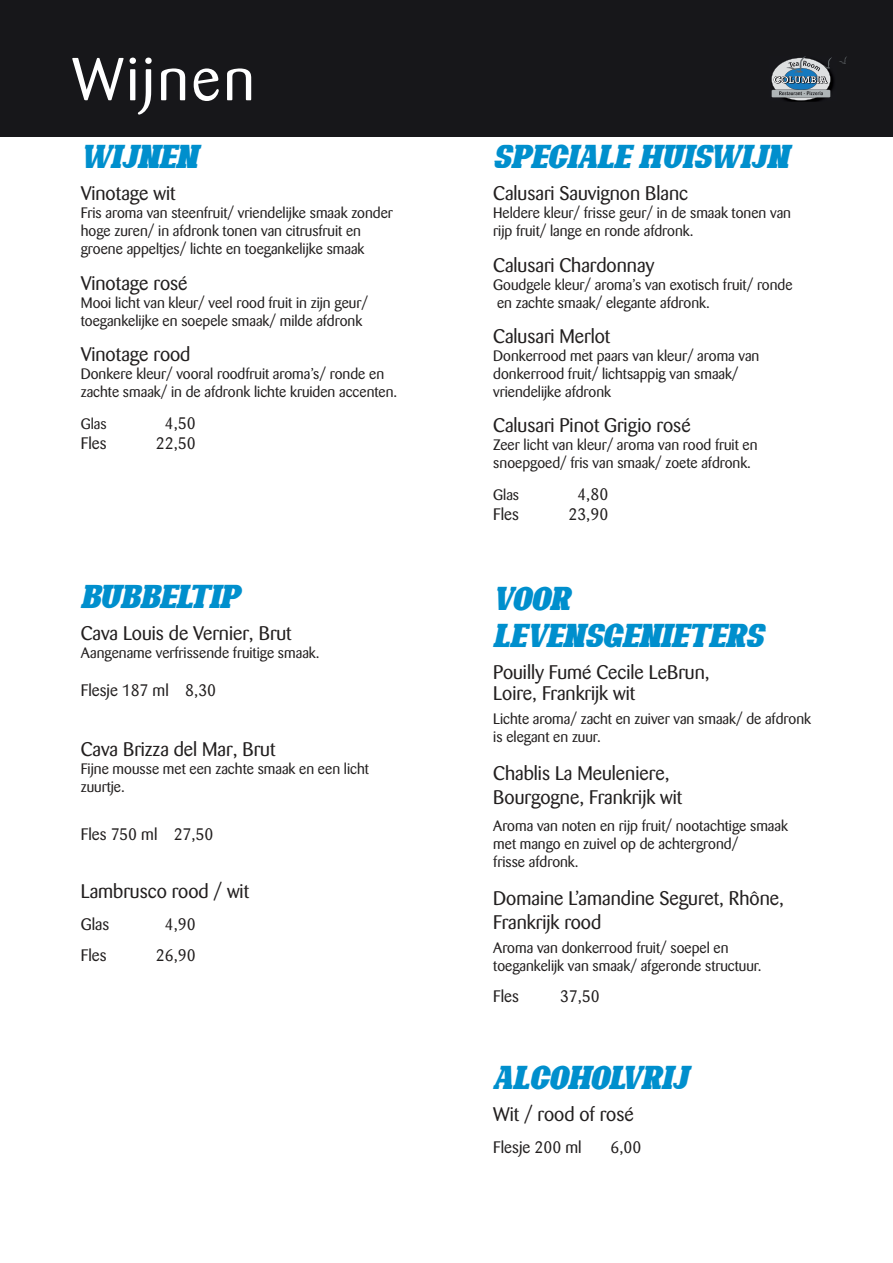
<style>
.page{position:relative;width:893px;height:1263px;background:#fff}
.page>*{position:absolute;margin:0;border:0;box-sizing:border-box;transform-origin:0 0}
.t1{font:60px "Barmeno";letter-spacing:.05em;color:#fff}
.t2{font:19.5px/23.4px "Barmeno";color:#221f1f}
.t3{font:italic 18px/36.6px "Bonaro Clean Italic Demo Clean";color:#008fcd}
.t4{font:16.5px "Barmeno";color:#221f1f}
.t5{font:15px/18px "Barmeno";color:#221f1f}
</style>
<div class="page">
<div style="left:0;top:0;width:893px;height:137px;background:#17171a"></div>
<img style="left:789px;top:74px;width:45px;height:28px">
<svg style="left:839px;top:56px;width:8px;height:8px"></svg>
<svg style="left:771px;top:56px;width:61px;height:45px"></svg>
<h1 class="t1" style="left:72px;top:58px;width:184px">Wijnen</h1>
<p class="t3" style="left:81px;top:143px;width:118px">WIJNEN</p>
<h2 class="t2" style="left:81px;top:182px;width:96px">Vinotage wit</h2>
<p class="t5" style="left:81px;top:205px;width:314px">Fris aroma van steenfruit/ vriendelijke smaak zonder hoge zuren/ in afdronk tonen van citrusfruit en groene appeltjes/ lichte en toegankelijke smaak</p>
<h2 class="t2" style="left:81px;top:272px;width:108px">Vinotage rosé</h2>
<p class="t5" style="left:81px;top:294px;width:289px">Mooi licht van kleur/ veel rood fruit in zijn geur/ toegankelijke en soepele smaak/ milde afdronk</p>
<h2 class="t2" style="left:81px;top:343px;width:111px">Vinotage rood</h2>
<p class="t5" style="left:81px;top:365px;width:318px">Donkere kleur/ vooral roodfruit aroma’s/ ronde en zachte smaak/ in de afdronk lichte kruiden accenten.</p>
<p class="t5" style="left:81px;top:415px;width:27px">Glas</p>
<p class="t4" style="left:165px;top:415px;width:32px">4,50</p>
<p class="t4" style="left:81px;top:434px;width:27px">Fles</p>
<p class="t4" style="left:156px;top:434px;width:41px">22,50</p>
<p class="t3" style="left:81px;top:583px;width:160px">BUBBELTIP</p>
<h2 class="t2" style="left:81px;top:623px;width:212px">Cava Louis de Vernier, Brut</h2>
<p class="t5" style="left:81px;top:645px;width:240px">Aangename verfrissende fruitige smaak.</p>
<p class="t4" style="left:81px;top:682px;width:137px">Flesje 187 ml 8,30</p>
<h2 class="t2" style="left:81px;top:738px;width:196px">Cava Brizza del Mar, Brut</h2>
<p class="t5" style="left:81px;top:760px;width:290px">Fijne mousse met een zachte smaak en een licht zuurtje.</p>
<p class="t4" style="left:81px;top:825px;width:134px">Fles 750 ml 27,50</p>
<h2 class="t2" style="left:81px;top:880px;width:170px">Lambrusco rood / wit</h2>
<p class="t4" style="left:81px;top:915px;width:30px">Glas</p>
<p class="t4" style="left:165px;top:915px;width:32px">4,90</p>
<p class="t4" style="left:81px;top:947px;width:27px">Fles</p>
<p class="t4" style="left:156px;top:947px;width:41px">26,90</p>
<p class="t3" style="left:493px;top:143px;width:297px">SPECIALE HUISWIJN</p>
<h2 class="t2" style="left:493px;top:182px;width:196px">Calusari Sauvignon Blanc</h2>
<p class="t5" style="left:493px;top:205px;width:299px">Heldere kleur/ frisse geur/ in de smaak tonen van rijp fruit/ lange en ronde afdronk.</p>
<h2 class="t2" style="left:493px;top:254px;width:163px">Calusari Chardonnay</h2>
<p class="t5" style="left:493px;top:276px;width:301px">Goudgele kleur/ aroma’s van exotisch fruit/ ronde en zachte smaak/ elegante afdronk.</p>
<h2 class="t2" style="left:493px;top:325px;width:118px">Calusari Merlot</h2>
<p class="t5" style="left:493px;top:347px;width:268px">Donkerrood met paars van kleur/ aroma van donkerrood fruit/ lichtsappig van smaak/ vriendelijke afdronk</p>
<h2 class="t2" style="left:493px;top:415px;width:199px">Calusari Pinot Grigio rosé</h2>
<p class="t5" style="left:493px;top:437px;width:266px">Zeer licht van kleur/ aroma van rood fruit en snoepgoed/ fris van smaak/ zoete afdronk.</p>
<p class="t5" style="left:493px;top:487px;width:27px">Glas</p>
<p class="t4" style="left:577px;top:486px;width:32px">4,80</p>
<p class="t4" style="left:493px;top:506px;width:27px">Fles</p>
<p class="t4" style="left:568px;top:506px;width:41px">23,90</p>
<p class="t3" style="left:493px;top:586px;width:272px">VOOR<br>LEVENSGENIETERS</p>
<h2 class="t2" style="left:493px;top:663px;width:218px;line-height:20.4px">Pouilly Fumé Cecile LeBrun,<br>Loire, Frankrijk wit</h2>
<p class="t5" style="left:493px;top:710px;width:319px">Lichte aroma/ zacht en zuiver van smaak/ de afdronk is elegant en zuur.</p>
<h2 class="t2" style="left:493px;top:762px;width:190px">Chablis La Meuleniere,<br>Bourgogne, Frankrijk wit</h2>
<p class="t5" style="left:493px;top:817px;width:296px">Aroma van noten en rijp fruit/ nootachtige smaak met mango en zuivel op de achtergrond/<br>frisse afdronk.</p>
<h2 class="t2" style="left:493px;top:887px;width:292px">Domaine L’amandine Seguret, Rhône,<br>Frankrijk rood</h2>
<p class="t5" style="left:493px;top:939px;width:270px">Aroma van donkerrood fruit/ soepel en toegankelijk van smaak/ afgeronde structuur.</p>
<p class="t4" style="left:493px;top:988px;width:27px">Fles</p>
<p class="t4" style="left:560px;top:988px;width:41px">37,50</p>
<p class="t3" style="left:493px;top:1064px;width:196px">ALCOHOLVRIJ</p>
<h2 class="t2" style="left:493px;top:1103px;width:142px">Wit / rood of rosé</h2>
<p class="t4" style="left:493px;top:1139px;width:90px">Flesje 200 ml</p>
<p class="t4" style="left:610px;top:1139px;width:32px">6,00</p>
</div>
